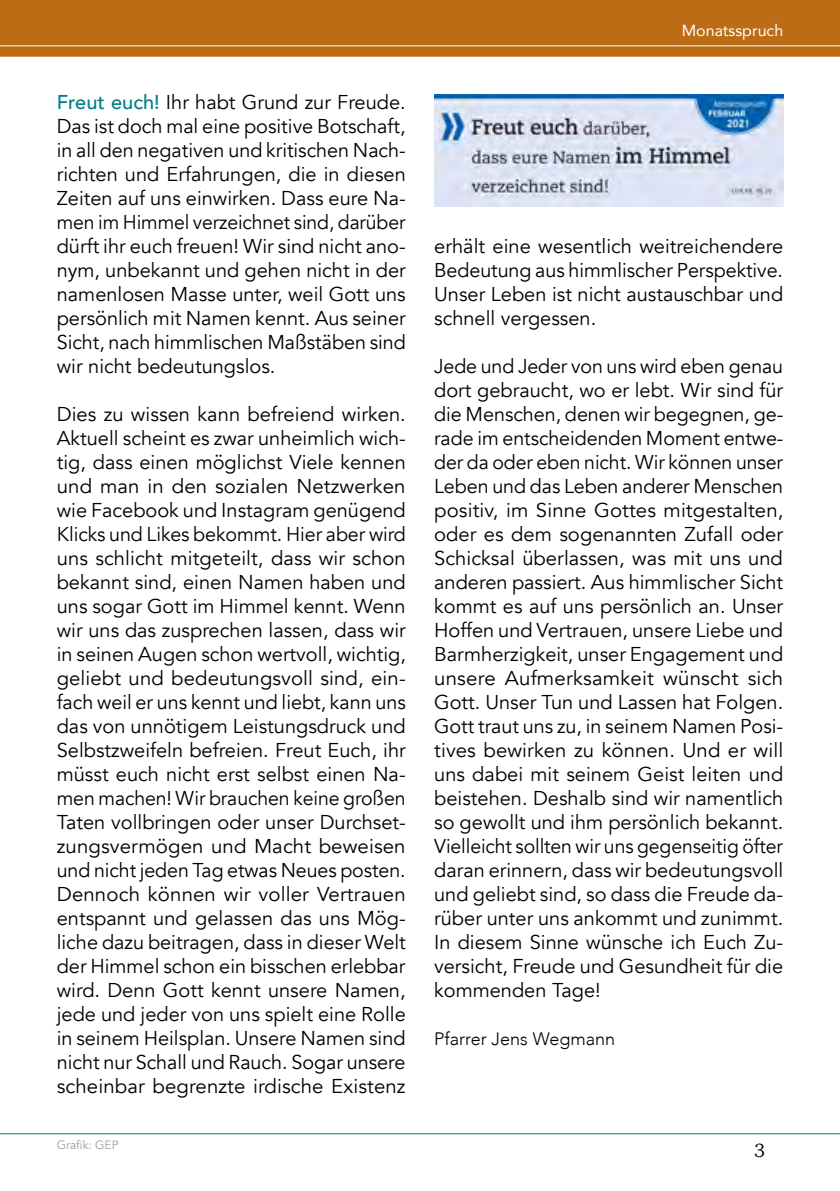
<style>
.page{position:relative;width:840px;height:1191px;background:#fff}
.page>*{position:absolute;margin:0;border:0;box-sizing:border-box;transform-origin:0 0}
.t1{font:20px/24px "Avenir";color:#000;text-align:justify}
.t2{font:300 18px "Avenir";color:#000}
.t3{font:300 18px "Souvenir";color:#000}
.t4{font:16px "Avenir";color:#fff}
.t5{font:12px "Avenir";color:#9d9d9c}
.s1{font-weight:500;color:#007d88}
</style>
<div class="page">
<div style="left:0;top:0;width:839px;height:57px;background:#bc6c15"></div>
<hr style="left:0;top:45px;width:839px;height:1px;background:#fff">
<hr style="left:0;top:1133px;width:839px;height:1px;background:#007d88">
<img style="left:434px;top:94px;width:348px;height:112px">
<p class="t1" style="left:57px;top:91px;width:350px"><span class="s1">Freut euch!</span> Ihr habt Grund zur Freude.<br>Das ist doch mal eine positive Botschaft, in all den negativen und kritischen Nach&shy;richten und Erfahrungen, die in diesen Zeiten auf uns einwirken. Dass eure Na&shy;men im Himmel verzeichnet sind, darüber dürft ihr euch freuen! Wir sind nicht ano&shy;nym, unbekannt und gehen nicht in der namenlosen Masse unter, weil Gott uns persönlich mit Namen kennt. Aus seiner Sicht, nach himmlischen Maßstäben sind wir nicht bedeutungslos.</p>
<p class="t1" style="left:57px;top:403px;width:350px">Dies zu wissen kann befreiend wirken.<br>Aktuell scheint es zwar unheimlich wich&shy;tig, dass einen möglichst Viele kennen und man in den sozialen Netzwerken wie Facebook und Instagram genügend Klicks und Likes bekommt. Hier aber wird uns schlicht mitgeteilt, dass wir schon bekannt sind, einen Namen haben und uns sogar Gott im Himmel kennt. Wenn wir uns das zusprechen lassen, dass wir in seinen Augen schon wertvoll, wichtig, geliebt und bedeutungsvoll sind, ein&shy;fach weil er uns kennt und liebt, kann uns das von unnötigem Leistungsdruck und Selbstzweifeln befreien. Freut Euch, ihr müsst euch nicht erst selbst einen Na&shy;men machen! Wir brauchen keine großen Taten vollbringen oder unser Durchset&shy;zungsvermögen und Macht beweisen und nicht jeden Tag etwas Neues posten.<br>Dennoch können wir voller Vertrauen entspannt und gelassen das uns Mög&shy;liche dazu beitragen, dass in dieser Welt der Himmel schon ein bisschen erlebbar wird. Denn Gott kennt unsere Namen, jede und jeder von uns spielt eine Rolle in seinem Heilsplan. Unsere Namen sind nicht nur Schall und Rauch. Sogar unsere scheinbar begrenzte irdische Existenz</p>
<p class="t5" style="left:57px;top:1137px;width:63px">Grafik: GEP</p>
<p class="t4" style="left:681px;top:17px;width:103px">Monatsspruch</p>
<p class="t1" style="left:434px;top:235px;width:350px">erhält eine wesentlich weitreichendere Bedeutung aus himmlischer Perspektive.<br>Unser Leben ist nicht austauschbar und schnell vergessen.</p>
<p class="t1" style="left:434px;top:355px;width:350px">Jede und Jeder von uns wird eben genau dort gebraucht, wo er lebt. Wir sind für die Menschen, denen wir begegnen, ge&shy;rade im entscheidenden Moment entwe&shy;der da oder eben nicht. Wir können unser Leben und das Leben anderer Menschen positiv, im Sinne Gottes mitgestalten, oder es dem sogenannten Zufall oder Schicksal überlassen, was mit uns und anderen passiert. Aus himmlischer Sicht kommt es auf uns persönlich an. Unser Hoffen und Vertrauen, unsere Liebe und Barmherzigkeit, unser Engagement und unsere Aufmerksamkeit wünscht sich Gott. Unser Tun und Lassen hat Folgen.<br>Gott traut uns zu, in seinem Namen Posi&shy;tives bewirken zu können. Und er will uns dabei mit seinem Geist leiten und beistehen. Deshalb sind wir namentlich so gewollt und ihm persönlich bekannt.<br>Vielleicht sollten wir uns gegenseitig öfter daran erinnern, dass wir bedeutungsvoll und geliebt sind, so dass die Freude da&shy;rüber unter uns ankommt und zunimmt.<br>In diesem Sinne wünsche ich Euch Zu&shy;versicht, Freude und Gesundheit für die kommenden Tage!</p>
<p class="t2" style="left:434px;top:1028px;width:182px">Pfarrer Jens Wegmann</p>
<p class="t3" style="left:753px;top:1139px;width:12px">3</p>
</div>
